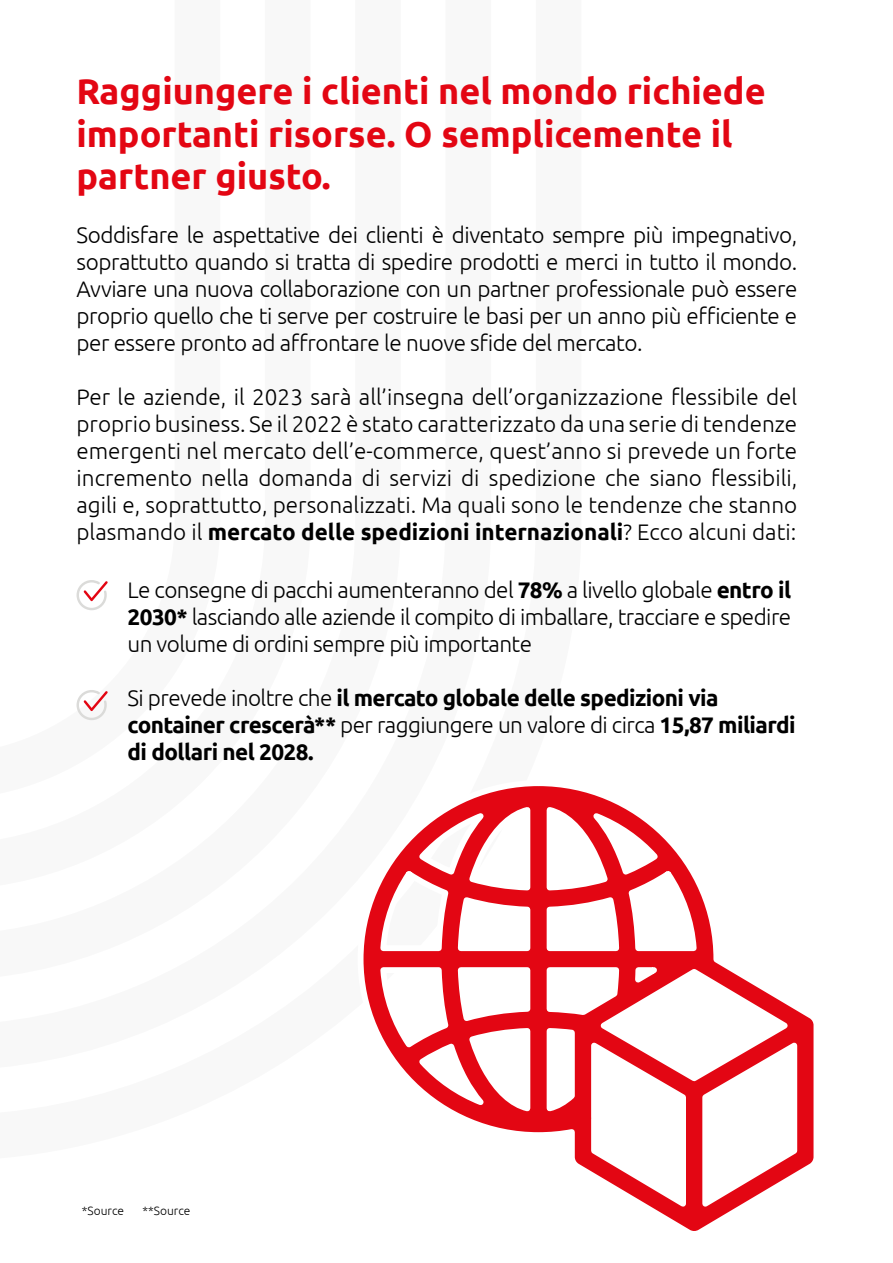
<style>
.page{position:relative;width:893px;height:1263px;background:#fff}
.page>*{position:absolute;margin:0;border:0;box-sizing:border-box;transform-origin:0 0}
.t1{font:700 36px/42px "Ubuntu";color:#e30613}
.t2{font:300 22.5px/27px "Ubuntu";letter-spacing:-.02em;color:#000;text-align:justify}
.t3{font:700 22.5px/27px "Ubuntu";letter-spacing:-.025em;color:#000}
.t4{font:300 12px "Ubuntu";color:#000}
.s1{font-weight:700}
.s2{font-weight:300}
</style>
<div class="page">
<svg style="left:363px;top:786px;width:451px;height:445px"></svg>
<svg style="left:77px;top:580px;width:31px;height:30px"></svg>
<svg style="left:77px;top:690px;width:31px;height:30px"></svg>
<h1 class="t1" style="left:77px;top:70px;width:691px">Raggiungere i clienti nel mondo richiede importanti risorse. O semplicemente il partner giusto.</h1>
<p class="t2" style="left:77px;top:220px;width:722px">Soddisfare le aspettative dei clienti è diventato sempre più impegnativo, soprattutto quando si tratta di spedire prodotti e merci in tutto il mondo.<br>Avviare una nuova collaborazione con un partner professionale può essere proprio quello che ti serve per costruire le basi per un anno più efficiente e per essere pronto ad affrontare le nuove sfide del mercato.</p>
<p class="t2" style="left:77px;top:382px;width:722px">Per le aziende, il 2023 sarà all’insegna dell’organizzazione flessibile del proprio business. Se il 2022 è stato caratterizzato da una serie di tendenze emergenti nel mercato dell’e-commerce, quest’anno si prevede un forte incremento nella domanda di servizi di spedizione che siano flessibili, agili e, soprattutto, personalizzati. Ma quali sono le tendenze che stanno plasmando il <span class="s1">mercato delle spedizioni internazionali</span>? Ecco alcuni dati:</p>
<p class="t2" style="left:128px;top:575px;width:665px">Le consegne di pacchi aumenteranno del <span class="s1">78%</span> a livello globale <span class="s1">entro il 2030*</span> lasciando alle aziende il compito di imballare, tracciare e spedire un volume di ordini sempre più importante</p>
<p class="t3" style="left:128px;top:684px;width:670px"><span class="s2">Si prevede inoltre che</span> il mercato globale delle spedizioni via container crescerà** <span class="s2">per raggiungere un valore di circa</span> 15,87 miliardi di dollari nel 2028.</p>
<p class="t4" style="left:82px;top:1204px;width:44px">*Source</p>
<p class="t4" style="left:142px;top:1204px;width:50px">**Source</p>
</div>
